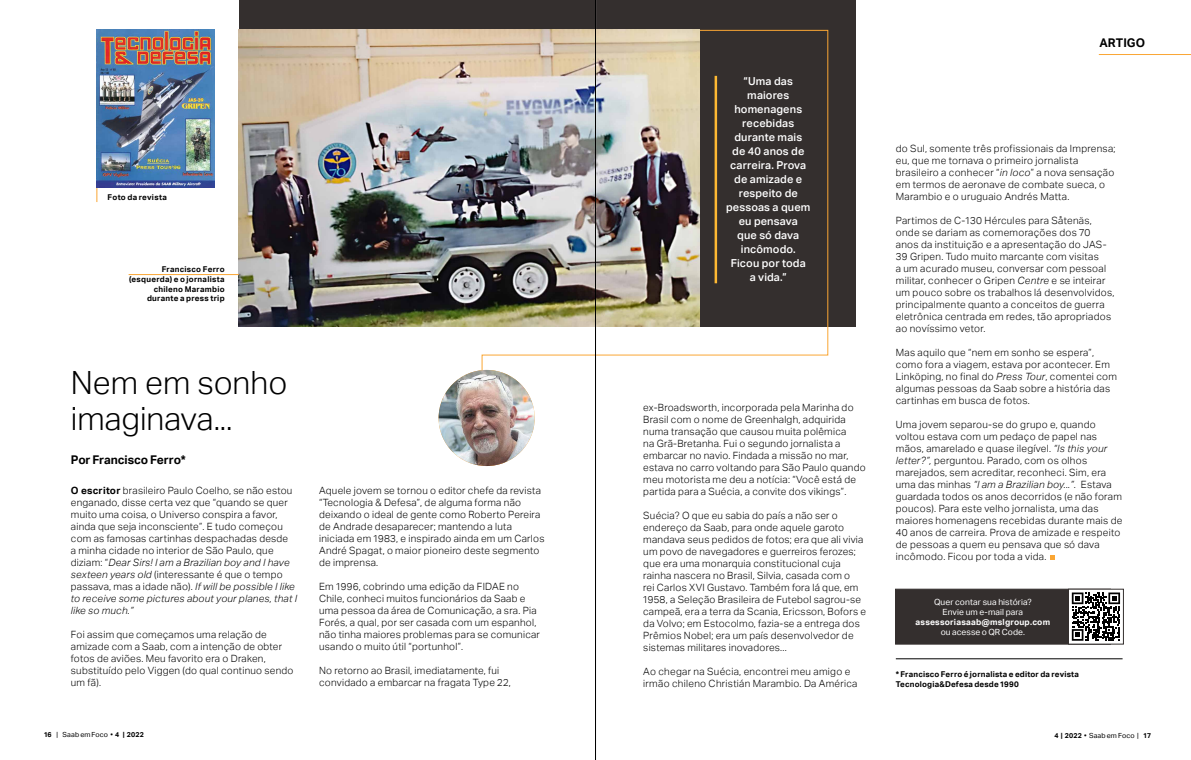
<style>
.page{position:relative;width:1191px;height:760px;background:#fff}
.page>*{position:absolute;margin:0;border:0;box-sizing:border-box;transform-origin:0 0}
.t1{font:300 32px/36px "Aktiv Grotesk";color:#000}
.t2{font:700 12px "Aktiv Grotesk";letter-spacing:-.005em;color:#000}
.t3{font:500 11px/14px "Aktiv Grotesk";letter-spacing:.01em;color:#fff;text-align:center}
.t4{font:300 10px/12px "Aktiv Grotesk";letter-spacing:.025em;color:#000}
.t5{font:8.5px/10px "Aktiv Grotesk";letter-spacing:.01em;color:#fff;text-align:center}
.t6{font:700 8.5px "Aktiv Grotesk";letter-spacing:.02em;color:#fff}
.t7{font:700 8px/9.6px "Aktiv Grotesk";letter-spacing:.025em;color:#000}
.t8{font:7px "Aktiv Grotesk";letter-spacing:.02em;color:#000}
.s1{font-weight:700}
.s2{font-style:italic}
</style>
<div class="page">
<div style="left:239px;top:0;width:616px;height:326px;background:#342f2e"></div>
<hr style="left:895px;top:658px;width:227px;height:1px;background:#000">
<div style="left:895px;top:588px;width:216px;height:56px;background:#342f2e;border:1px solid #342f2e"></div>
<div style="left:1068px;top:589px;width:55px;height:55px;background:#fff"></div>
<svg style="left:1071px;top:592px;width:49px;height:48px"></svg>
<div style="left:1068px;top:588px;width:56px;height:56px;border:1px solid #342f2e"></div>
<hr style="left:1098px;top:54px;width:93px;height:1px;background:#faa634">
<svg style="left:1050px;top:555px;width:4px;height:4px"></svg>
<svg style="left:400px;top:29px;width:428px;height:407px"></svg>
<img style="left:438px;top:370px;width:96px;height:96px;border-radius:48px">
<img style="left:239px;top:30px;width:460px;height:296px">
<hr style="left:129px;top:274px;width:110px;height:1px;background:#faa634">
<hr style="left:96px;top:30px;width:1px;height:172px;background:#faa634">
<img style="left:96px;top:30px;width:119px;height:157px">
<hr style="left:595px;top:0;width:1px;height:760px;background:#000">
<p class="t7" style="left:108px;top:192px;width:61px">Foto da revista</p>
<p class="t7" style="left:129px;top:265px;width:97px;text-align:right">Francisco Ferro (esquerda) e o jornalista chileno Marambio durante a press trip</p>
<h1 class="t1" style="left:71px;top:364px;width:218px">Nem em sonho imaginava...</h1>
<p class="t2" style="left:71px;top:452px;width:116px">Por Francisco Ferro*</p>
<p class="t4" style="left:71px;top:484px;width:228px"><span class="s1">O escritor</span> brasileiro Paulo Coelho, se não estou enganado, disse certa vez que “quando se quer muito uma coisa, o Universo conspira a favor, ainda que seja inconsciente”. E tudo começou com as famosas cartinhas despachadas desde<br>a minha cidade no interior de São Paulo, que diziam: “<span class="s2">Dear Sirs! I am a Brazilian boy and I have sexteen years old</span> (interessante é que o tempo passava, mas a idade não). <span class="s2">If will be possible I like to receive some pictures about your planes, that I like so much.”</span></p>
<p class="t4" style="left:71px;top:628px;width:224px">Foi assim que começamos uma relação de amizade com a Saab, com a intenção de obter fotos de aviões. Meu favorito era o Draken, substituído pelo Viggen (do qual continuo sendo um fã).</p>
<p class="t8" style="left:44px;top:730px;width:101px"><span class="s1">16</span> | Saab em Foco • <span class="s1">4 | 2022</span></p>
<p class="t4" style="left:319px;top:484px;width:227px">Aquele jovem se tornou o editor chefe da revista “Tecnologia &amp; Defesa”, de alguma forma não deixando o ideal de gente como Roberto Pereira de Andrade desaparecer; mantendo a luta iniciada em 1983, e inspirado ainda em um Carlos André Spagat, o maior pioneiro deste segmento de imprensa.</p>
<p class="t4" style="left:319px;top:580px;width:222px">Em 1996, cobrindo uma edição da FIDAE no Chile, conheci muitos funcionários da Saab e uma pessoa da área de Comunicação, a sra. Pia Forés, a qual, por ser casada com um espanhol, não tinha maiores problemas para se comunicar usando o muito útil “portunhol”.</p>
<p class="t4" style="left:319px;top:664px;width:193px">No retorno ao Brasil, imediatamente, fui convidado a embarcar na fragata Type 22,</p>
<p class="t3" style="left:726px;top:74px;width:86px">“Uma das maiores homenagens recebidas durante mais<br>de 40 anos de carreira. Prova de amizade e respeito de pessoas a quem eu pensava<br>que só dava incômodo.<br>Ficou por toda<br>a vida.”</p>
<p class="t4" style="left:643px;top:402px;width:224px">ex-Broadsworth, incorporada pela Marinha do Brasil com o nome de Greenhalgh, adquirida numa transação que causou muita polêmica<br>na Grã-Bretanha. Fui o segundo jornalista a embarcar no navio. Findada a missão no mar, estava no carro voltando para São Paulo quando meu motorista me deu a notícia: “Você está de partida para a Suécia, a convite dos vikings”.</p>
<p class="t4" style="left:643px;top:510px;width:224px">Suécia? O que eu sabia do país a não ser o endereço da Saab, para onde aquele garoto mandava seus pedidos de fotos; era que ali vivia um povo de navegadores e guerreiros ferozes; que era uma monarquia constitucional cuja rainha nascera no Brasil, Silvia, casada com o<br>rei Carlos XVI Gustavo. Também fora lá que, em 1958, a Seleção Brasileira de Futebol sagrou-se campeã, era a terra da Scania, Ericsson, Bofors e da Volvo; em Estocolmo, fazia-se a entrega dos Prêmios Nobel; era um país desenvolvedor de sistemas militares inovadores...</p>
<p class="t4" style="left:643px;top:666px;width:216px">Ao chegar na Suécia, encontrei meu amigo e irmão chileno Christián Marambio. Da América</p>
<p class="t2" style="left:1099px;top:36px;width:47px">ARTIGO</p>
<p class="t4" style="left:895px;top:142px;width:221px">do Sul, somente três profissionais da Imprensa; eu, que me tornava o primeiro jornalista brasileiro a conhecer “<span class="s2">in loco</span>” a nova sensação em termos de aeronave de combate sueca, o Marambio e o uruguaio Andrés Matta.</p>
<p class="t4" style="left:895px;top:214px;width:220px">Partimos de C-130 Hércules para Såtenäs, onde se dariam as comemorações dos 70 anos da instituição e a apresentação do JAS-39 Gripen. Tudo muito marcante com visitas<br>a um acurado museu, conversar com pessoal militar, conhecer o Gripen <span class="s2">Centre</span> e se inteirar um pouco sobre os trabalhos lá desenvolvidos, principalmente quanto a conceitos de guerra eletrônica centrada em redes, tão apropriados ao novíssimo vetor.</p>
<p class="t4" style="left:895px;top:346px;width:223px">Mas aquilo que “nem em sonho se espera”, como fora a viagem, estava por acontecer. Em Linköping, no final do <span class="s2">Press Tour</span>, comentei com algumas pessoas da Saab sobre a história das cartinhas em busca de fotos.</p>
<p class="t4" style="left:895px;top:418px;width:228px">Uma jovem separou-se do grupo e, quando voltou estava com um pedaço de papel nas mãos, amarelado e quase ilegível. <span class="s2">“Is this your letter?”,</span> perguntou. Parado, com os olhos marejados, sem acreditar, reconheci. Sim, era uma das minhas <span class="s2">“I am a Brazilian boy...”.</span> Estava guardada todos os anos decorridos (e não foram poucos). Para este velho jornalista, uma das maiores homenagens recebidas durante mais de 40 anos de carreira. Prova de amizade e respeito de pessoas a quem eu pensava que só dava incômodo. Ficou por toda a vida.</p>
<p class="t5" style="left:934px;top:597px;width:99px">Quer contar sua história?<br>Envie um e-mail para</p>
<p class="t6" style="left:915px;top:617px;width:136px">assessoriasaab@mslgroup.com</p>
<p class="t5" style="left:940px;top:627px;width:86px">ou acesse o QR Code.</p>
<p class="t7" style="left:896px;top:669px;width:185px">* Francisco Ferro é jornalista e editor da revista<br>Tecnologia&amp;Defesa desde 1990</p>
<p class="t8" style="left:1054px;top:731px;width:98px"><span class="s1">4 | 2022</span> • Saab em Foco | <span class="s1">17</span></p>
</div>
